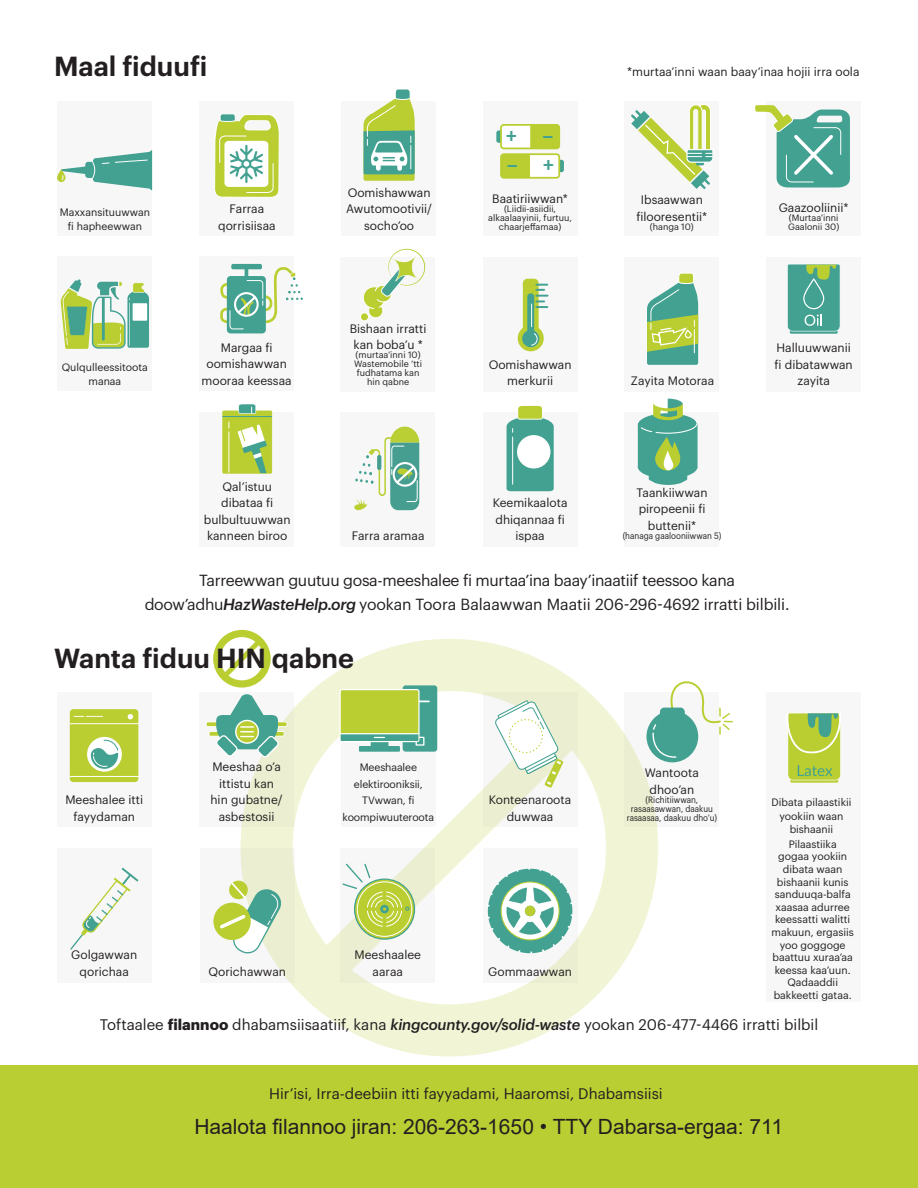
<style>
.page{position:relative;width:918px;height:1188px;background:#fff}
.page>*{position:absolute;margin:0;border:0;box-sizing:border-box;transform-origin:0 0}
.LHWMP_text{font:600 27px "Graphik";color:#231f20}
.t1{font:700 21.3px "Calibri";color:#42a191;scale:1.81 1}
.LHWMP_text-2{font:21px "Arial";color:#231f20}
.LHWMP_text-3{font:15.75px/24px "Graphik";letter-spacing:-.02em;color:#231f20;text-align:center}
.LHWMP_text-4{font:15px "Graphik";color:#231f20}
.LHWMP_text-5{font:12px/16.5px "Graphik";color:#231f20;text-align:center}
.LHWMP_text-6{font:10.5px/12.6px "Graphik";color:#231f20;text-align:center}
.LHWMP_text-7{font:9px/9px "Graphik";color:#231f20;text-align:center}
.LHWMP_text-8{font:9px/9px "Graphik";color:#231f20;text-align:center;scale:.9 1}
.s1{font-size:21.45px}
.s2{font-weight:500;font-style:italic}
.s3{font-weight:700}
</style>
<div class="page">
<div style="left:58px;top:101px;width:94px;height:135px;background:#f7f7f7"></div>
<div style="left:57px;top:692px;width:95px;height:135px;background:#f7f7f7"></div>
<div style="left:625px;top:101px;width:94px;height:135px;background:#f7f7f7"></div>
<div style="left:625px;top:692px;width:94px;height:135px;background:#f7f7f7"></div>
<div style="left:341px;top:257px;width:94px;height:135px;background:#f7f7f7"></div>
<div style="left:200px;top:412px;width:94px;height:135px;background:#f7f7f7"></div>
<div style="left:199px;top:101px;width:95px;height:135px;background:#f7f7f7"></div>
<div style="left:199px;top:692px;width:95px;height:135px;background:#f7f7f7"></div>
<div style="left:766px;top:101px;width:95px;height:135px;background:#f7f7f7"></div>
<div style="left:766px;top:692px;width:95px;height:310px;background:#f7f7f7"></div>
<div style="left:483px;top:257px;width:94px;height:135px;background:#f7f7f7"></div>
<div style="left:341px;top:412px;width:94px;height:135px;background:#f7f7f7"></div>
<div style="left:341px;top:101px;width:95px;height:135px;background:#f7f7f7"></div>
<div style="left:58px;top:256px;width:94px;height:136px;background:#f7f7f7"></div>
<div style="left:200px;top:848px;width:94px;height:135px;background:#f7f7f7"></div>
<div style="left:625px;top:257px;width:94px;height:135px;background:#f7f7f7"></div>
<div style="left:483px;top:412px;width:94px;height:135px;background:#f7f7f7"></div>
<div style="left:483px;top:101px;width:94px;height:135px;background:#f7f7f7"></div>
<div style="left:199px;top:256px;width:95px;height:136px;background:#f7f7f7"></div>
<div style="left:57px;top:848px;width:95px;height:135px;background:#f7f7f7"></div>
<div style="left:766px;top:257px;width:95px;height:135px;background:#f7f7f7"></div>
<div style="left:625px;top:412px;width:94px;height:135px;background:#f7f7f7"></div>
<svg style="left:240px;top:639px;width:418px;height:418px;fill:#f1f5d6"></svg>
<svg style="left:311px;top:709px;width:277px;height:277px"></svg>
<svg style="left:61px;top:279px;width:88px;height:70px"></svg>
<svg style="left:496px;top:130px;width:4px;height:13px"></svg>
<div style="left:501px;top:125px;width:58px;height:23px;background:#fff;border-radius:3px"></div>
<div style="left:500px;top:124px;width:60px;height:25px;border:2px solid #bace32;border-radius:3px"></div>
<svg style="left:560px;top:160px;width:4px;height:12px"></svg>
<div style="left:501px;top:154px;width:58px;height:24px;background:#fff;border-radius:3px"></div>
<div style="left:500px;top:153px;width:60px;height:26px;border:2px solid #bace32;border-radius:3px"></div>
<svg style="left:501px;top:154px;width:29px;height:24px"></svg>
<svg style="left:631px;top:105px;width:82px;height:84px"></svg>
<div style="left:523px;top:279px;width:16px;height:63px;background:#bace32;border-radius:5px"></div>
<div style="left:518px;top:325px;width:26px;height:26px;background:#bace32;border-radius:50%"></div>
<svg style="left:522px;top:284px;width:26px;height:63px"></svg>
<svg style="left:647px;top:273px;width:51px;height:92px"></svg>
<svg style="left:363px;top:89px;width:52px;height:92px"></svg>
<svg style="left:790px;top:776px;width:48px;height:7px"></svg>
<svg style="left:788px;top:713px;width:53px;height:67px;background:#adca4f"></svg>
<svg style="left:790px;top:327px;width:48px;height:7px"></svg>
<svg style="left:787px;top:264px;width:53px;height:67px;background:#59ab92"></svg>
<svg style="left:215px;top:114px;width:88px;height:360px"></svg>
<hr style="left:222px;top:416px;width:50px;height:1px;background:#42a191">
<svg style="left:638px;top:399px;width:60px;height:86px"></svg>
<svg style="left:507px;top:405px;width:47px;height:86px"></svg>
<svg style="left:361px;top:248px;width:64px;height:73px"></svg>
<svg style="left:57px;top:169px;width:9px;height:13px"></svg>
<svg style="left:61px;top:150px;width:91px;height:41px"></svg>
<div style="left:70px;top:709px;width:68px;height:73px;background:#bace32;border-radius:4px"></div>
<svg style="left:87px;top:737px;width:35px;height:35px"></svg>
<svg style="left:128px;top:714px;width:5px;height:5px"></svg>
<hr style="left:70px;top:723px;width:69px;height:1px;background:#fff">
<hr style="left:70px;top:776px;width:69px;height:1px;background:#fff">
<svg style="left:74px;top:716px;width:29px;height:1px"></svg>
<svg style="left:90px;top:739px;width:29px;height:30px"></svg>
<svg style="left:494px;top:699px;width:70px;height:90px"></svg>
<div style="left:403px;top:686px;width:33px;height:65px;background:#42a191;border-radius:2px"></div>
<div style="left:403px;top:685px;width:34px;height:67px;border:2px solid #42a191;border-radius:2px"></div>
<svg style="left:339px;top:689px;width:90px;height:59px"></svg>
<div style="left:359px;top:746px;width:41px;height:6px;border:2px solid #42a191"></div>
<svg style="left:213px;top:903px;width:38px;height:37px"></svg>
<svg style="left:217px;top:879px;width:65px;height:76px"></svg>
<svg style="left:647px;top:678px;width:86px;height:84px"></svg>
<svg style="left:755px;top:105px;width:95px;height:82px"></svg>
<svg style="left:70px;top:868px;width:68px;height:82px"></svg>
<svg style="left:487px;top:867px;width:86px;height:87px"></svg>
<div style="left:525px;top:906px;width:10px;height:10px;background:#bace32;border-radius:50%"></div>
<div style="left:501px;top:881px;width:59px;height:59px;border:1px solid #bace32;border-radius:50%"></div>
<svg style="left:355px;top:879px;width:60px;height:60px"></svg>
<svg style="left:341px;top:862px;width:68px;height:65px"></svg>
<svg style="left:206px;top:630px;width:82px;height:129px"></svg>
<svg style="left:354px;top:427px;width:65px;height:84px"></svg>
<div style="left:0;top:1065px;width:918px;height:123px;background:#b9ce32"></div>
<svg style="left:530px;top:125px;width:29px;height:23px"></svg>
<p class="LHWMP_text" style="left:54px;top:46px;width:155px">Maal fiduufi</p>
<p class="LHWMP_text-5" style="left:627px;top:63px;width:234px">*murtaa’inni waan baay’inaa hojii irra oola</p>
<p class="LHWMP_text-6" style="left:60px;top:205px;width:92px;line-height:13.5px">Maxxansituuwwan fi hapheewwan</p>
<p class="LHWMP_text-6" style="left:62px;top:360px;width:88px;line-height:13.5px">Qulqulleessitoota manaa</p>
<p class="LHWMP_text-5" style="left:218px;top:199px;width:59px">Farraa qorrisiisaa</p>
<p class="LHWMP_text-5" style="left:202px;top:338px;width:92px">Margaa fi oomishawwan mooraa keessaa</p>
<p class="LHWMP_text-5" style="left:204px;top:477px;width:88px">Qal’istuu dibataa fi bulbultuuwwan kanneen biroo</p>
<p class="LHWMP_text-5" style="left:346px;top:183px;width:87px">Oomishawwan<br>Awutomootivii/ socho’oo</p>
<p class="LHWMP_text-5" style="left:350px;top:319px;width:78px">Bishaan irratti kan boba’u *</p>
<p class="LHWMP_text-7" style="left:354px;top:350px;width:69px">(murtaa’inni 10)<br>Wastemobile ‘tti fudhatama kan hin qabne</p>
<p class="LHWMP_text-5" style="left:352px;top:526px;width:74px">Farra aramaa</p>
<h2 class="t1" style="left:506px;top:151px;width:28px">- <span class="s1">+</span></h2>
<p class="LHWMP_text-5" style="left:492px;top:189px;width:77px">Baatiriiwwan*</p>
<p class="LHWMP_text-7" style="left:488px;top:203px;width:85px">(Liidii-asiidii, alkaalaayinii, furtuu, chaarjeffamaa)</p>
<p class="LHWMP_text-5" style="left:489px;top:355px;width:84px">Oomishawwan merkurii</p>
<p class="LHWMP_text-5" style="left:493px;top:493px;width:76px">Keemikaalota dhiqannaa fi ispaa</p>
<p class="LHWMP_text-5" style="left:636px;top:190px;width:73px">Ibsaawwan filooresentii*</p>
<p class="LHWMP_text-7" style="left:650px;top:221px;width:46px">(hanga 10)</p>
<p class="LHWMP_text-5" style="left:631px;top:371px;width:85px">Zayita Motoraa</p>
<p class="LHWMP_text-5" style="left:637px;top:483px;width:73px">Taankiiwwan piropeenii fi buttenii*</p>
<p class="LHWMP_text-8" style="left:623px;top:530px;width:111px">(hanaga gaalooniiwwan 5)</p>
<p class="LHWMP_text-5" style="left:779px;top:198px;width:71px">Gaazooliinii*</p>
<p class="LHWMP_text-7" style="left:788px;top:212px;width:53px;text-align:left">(Murtaa’inni<br>Gaalonii 30)</p>
<p class="LHWMP_text-5" style="left:775px;top:338px;width:80px">Halluuwwanii fi dibatawwan zayita</p>
<p class="LHWMP_text-3" style="left:145px;top:567px;width:646px">Tarreewwan guutuu gosa-meeshalee fi murtaa’ina baay’inaatiif teessoo kana doow’adhu<span class="s2">HazWasteHelp.org</span> yookan Toora Balaawwan Maatii 206-296-4692 irratti bilbili.</p>
<p class="LHWMP_text" style="left:54px;top:637px;width:301px">Wanta fiduu HIN qabne</p>
<p class="LHWMP_text-5" style="left:210px;top:758px;width:74px">Meeshaa o’a ittistu kan hin gubatne/ asbestosii</p>
<p class="LHWMP_text-6" style="left:343px;top:758px;width:93px;line-height:16.5px">Meeshaalee elektirooniksii,<br>TVwwan, fi koompiwuuteroota</p>
<p class="LHWMP_text-5" style="left:65px;top:791px;width:79px">Meeshalee itti fayydaman</p>
<p class="LHWMP_text-5" style="left:489px;top:791px;width:84px">Konteenaroota duwwaa</p>
<p class="LHWMP_text-5" style="left:645px;top:764px;width:55px">Wantoota dhoo’an</p>
<p class="LHWMP_text-8" style="left:627px;top:794px;width:102px">(Richitiiwwan, rasaasawwan, daakuu rasaasaa, daakuu dho’u)</p>
<p class="LHWMP_text-6" style="left:771px;top:795px;width:81px;line-height:13.5px">Dibata pilaastikii yookiin waan bishaanii</p>
<p class="LHWMP_text-6" style="left:771px;top:837px;width:84px">Pilaastiika<br>gogaa yookiin dibata waan bishaanii kunis sanduuqa-balfa xaasaa adurree keessatti walitti makuun, ergasiis yoo goggoge baattuu xuraa’aa keessa kaa’uun.<br>Qadaaddii bakkeetti gataa.</p>
<p class="LHWMP_text-4" style="left:100px;top:1013px;width:720px">Toftaalee <span class="s3">filannoo</span> dhabamsiisaatiif, kana <span class="s2">kingcounty.gov/solid-waste</span> yookan 206-477-4466 irratti bilbil</p>
<p class="LHWMP_text-5" style="left:71px;top:946px;width:68px">Golgawwan qorichaa</p>
<p class="LHWMP_text-5" style="left:355px;top:946px;width:68px">Meeshaalee aaraa</p>
<p class="LHWMP_text-5" style="left:208px;top:962px;width:79px">Qorichawwan</p>
<p class="LHWMP_text-5" style="left:488px;top:962px;width:85px">Gommaawwan</p>
<p class="LHWMP_text-4" style="left:269px;top:1082px;width:395px">Hir’isi, Irra-deebiin itti fayyadami, Haaromsi, Dhabamsiisi</p>
<p class="LHWMP_text-2" style="left:194px;top:1112px;width:590px">Haalota filannoo jiran: 206-263-1650 • TTY Dabarsa-ergaa: 711</p>
</div>
